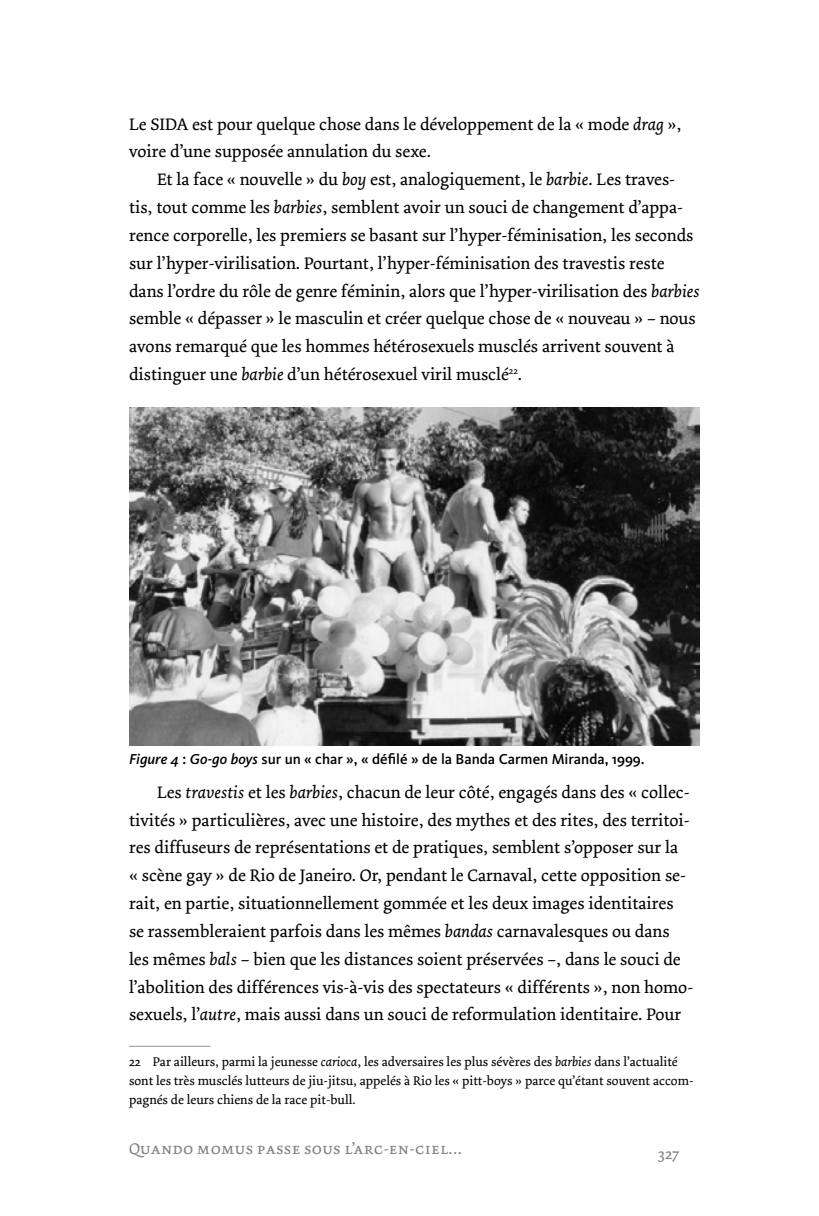
<style>
.page{position:relative;width:819px;height:1216px;background:#fff}
.page>*{position:absolute;margin:0;border:0;box-sizing:border-box;transform-origin:0 0}
.t1{font:17.5px/27.8px "Dolly";color:#000}
.t2{font:16.28px "Dolly SC";letter-spacing:.01em;color:#808285}
.t3{font:16.28px "Dolly";color:#808285}
.t4{font:500 14.88px "Kievit";color:#000}
.t5{font:13.12px/19.2px "Dolly";color:#000}
.s1{font-style:italic}
</style>
<div class="page">
<hr style="left:129px;top:1045px;width:81px;height:1px;background:#939598">
<img style="left:129px;top:408px;width:570px;height:337px">
<p class="t1" style="left:129px;top:110px;width:554px">Le SIDA est pour quelque chose dans le développement de la « mode <span class="s1">drag</span> », voire d’une supposée annulation du sexe.</p>
<p class="t1" style="left:129px;top:166px;width:572px;text-indent:28px">Et la face « nouvelle » du <span class="s1">boy</span> est, analogiquement, le <span class="s1">barbie</span>. Les traves&shy;tis, tout comme les <span class="s1">barbies</span>, semblent avoir un souci de changement d’appa&shy;rence corporelle, les premiers se basant sur l’hyper-féminisation, les seconds sur l’hyper-virilisation. Pourtant, l’hyper-féminisation des travestis reste dans l’ordre du rôle de genre féminin, alors que l’hyper-virilisation des <span class="s1">barbies </span>semble « dépasser » le masculin et créer quelque chose de « nouveau » – nous avons remarqué que les hommes hétérosexuels musclés arrivent souvent à distinguer une <span class="s1">barbie</span> d’un hétérosexuel viril musclé<sup>22</sup>.</p>
<p class="t4" style="left:129px;top:750px;width:517px"><span class="s1">Figure 4</span> : <span class="s1">Go-go boys</span> sur un « char », « défilé » de la Banda Carmen Miranda, 1999.</p>
<p class="t1" style="left:129px;top:778px;width:565px;text-indent:28px">Les <span class="s1">travestis</span> et les <span class="s1">barbies</span>, chacun de leur côté, engagés dans des « collec&shy;tivités » particulières, avec une histoire, des mythes et des rites, des territoi&shy;res diffuseurs de représentations et de pratiques, semblent s’opposer sur la<br>« scène gay » de Rio de Janeiro. Or, pendant le Carnaval, cette opposition se&shy;rait, en partie, situationnellement gommée et les deux images identitaires<br>se rassembleraient parfois dans les mêmes <span class="s1">bandas</span> carnavalesques ou dans les mêmes <span class="s1">bals</span> – bien que les distances soient préservées –, dans le souci de l’abolition des différences vis-à-vis des spectateurs « différents », non homo&shy;sexuels, l’<span class="s1">autre</span>, mais aussi dans un souci de reformulation identitaire. Pour</p>
<p class="t5" style="left:129px;top:1051px;width:566px">22 Par ailleurs, parmi la jeunesse <span class="s1">carioca</span>, les adversaires les plus sévères des <span class="s1">barbies</span> dans l’actualité sont les très musclés lutteurs de jiu-jitsu, appelés à Rio les « pitt-boys » parce qu’étant souvent accom&shy;pagnés de leurs chiens de la race pit-bull.</p>
<p class="t2" style="left:129px;top:1139px;width:335px">Quando momus passe sous l’arc-en-ciel…</p>
<p class="t3" style="left:658px;top:1144px;width:23px">327</p>
</div>
